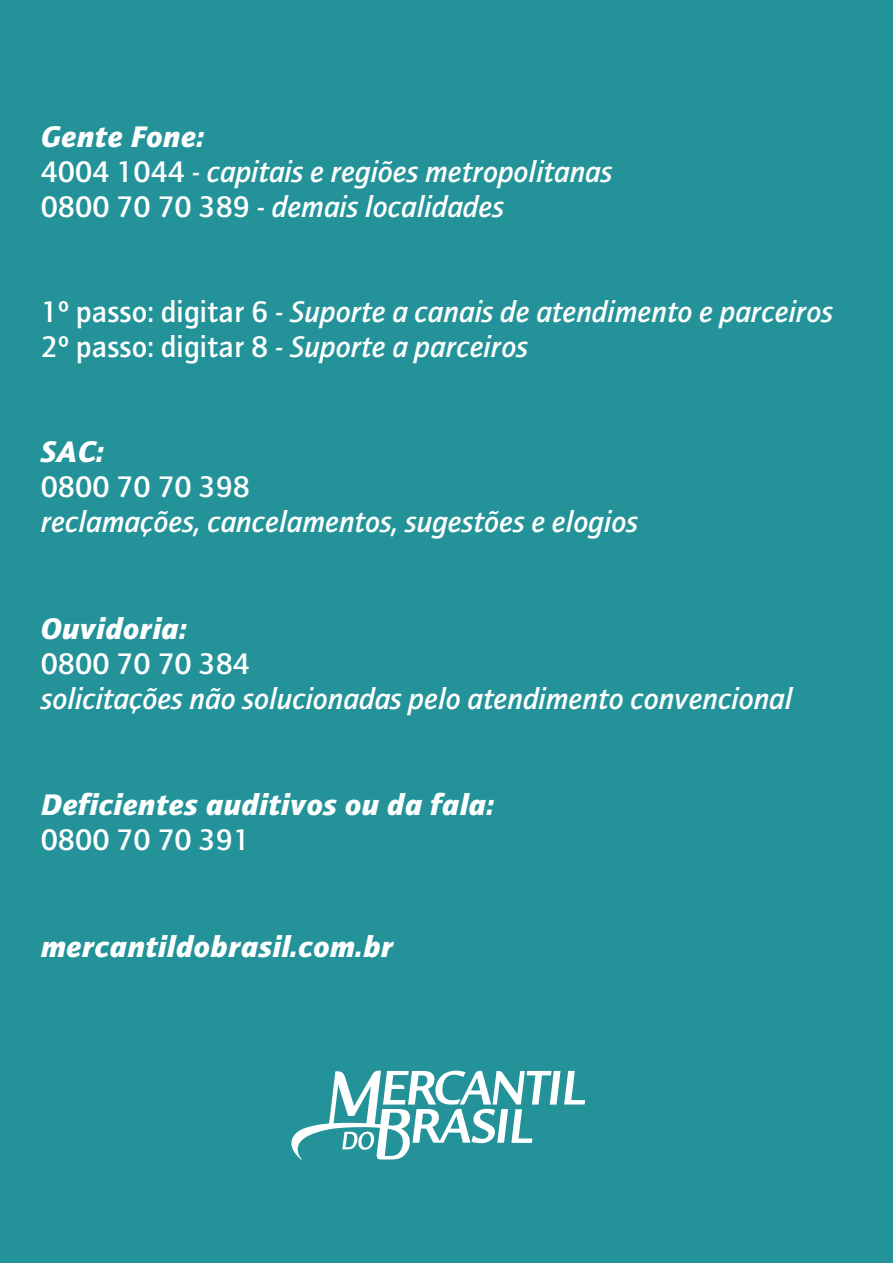
<style>
.page{position:relative;width:893px;height:1263px;background:#239299}
.page>*{position:absolute;margin:0;border:0;box-sizing:border-box;transform-origin:0 0}
.t1{font:30px/35.1px "AT Qua San Med Ita";color:#fff}
.t2{font:30px "AT Qua San Bla Ita";color:#fff}
.t3{font:30px "AT Quay Sans";color:#fff}
.s1{font-family:"AT Quay Sans"}
</style>
<div class="page">
<svg style="left:285px;top:1070px;width:300px;height:91px"></svg>
<p class="t2" style="left:41px;top:118px;width:165px">Gente Fone:</p>
<p class="t1" style="left:41px;top:154px;width:573px"><span class="s1">4004 1044</span> - capitais e regiões metropolitanas<br><span class="s1">0800 70 70 389</span> - demais localidades</p>
<p class="t1" style="left:41px;top:294px;width:794px"><span class="s1">1º passo: digitar 6</span> - Suporte a canais de atendimento e parceiros<br><span class="s1">2º passo: digitar 8</span> - Suporte a parceiros</p>
<p class="t2" style="left:41px;top:433px;width:65px">SAC:</p>
<p class="t3" style="left:41px;top:469px;width:211px">0800 70 70 398</p>
<p class="t1" style="left:41px;top:504px;width:599px">reclamações, cancelamentos, sugestões e elogios</p>
<p class="t2" style="left:41px;top:610px;width:148px">Ouvidoria:</p>
<p class="t3" style="left:41px;top:646px;width:211px">0800 70 70 384</p>
<p class="t1" style="left:41px;top:681px;width:753px">solicitações não solucionadas pelo atendimento convencional</p>
<p class="t2" style="left:41px;top:787px;width:455px">Deficientes auditivos ou da fala:</p>
<p class="t3" style="left:41px;top:822px;width:211px">0800 70 70 391</p>
<p class="t2" style="left:41px;top:928px;width:354px">mercantildobrasil.com.br</p>
</div>
